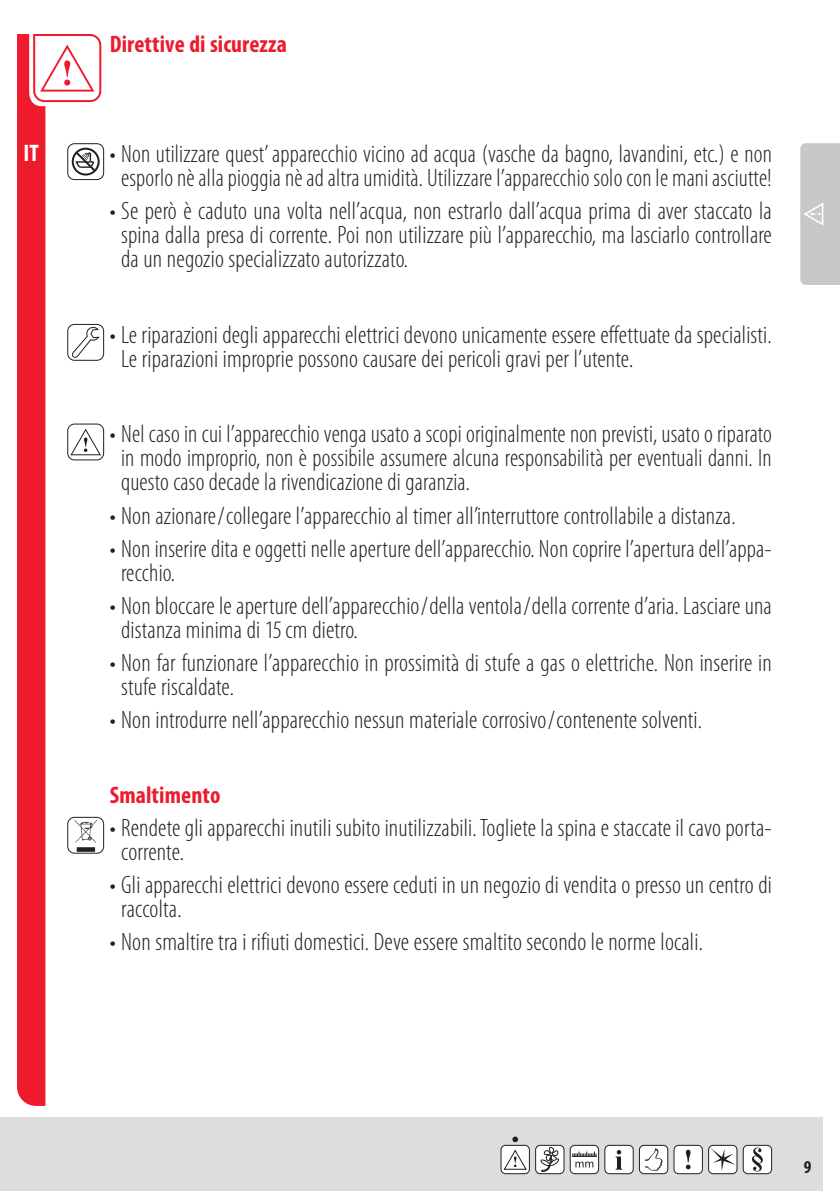
<style>
.page{position:relative;width:840px;height:1191px;background:#fff}
.page>*{position:absolute;margin:0;border:0;box-sizing:border-box;transform-origin:0 0}
.t1{font:300 condensed 25.2px/24px "Myriad Pro";letter-spacing:.005em;color:#231f20}
.t2{font:700 condensed 24px "Myriad Pro";letter-spacing:.005em;color:#ee1b2d}
.t3{font:700 condensed 24px "Myriad Pro";color:#fff}
.t4{font:700 condensed 18px "Myriad Pro";color:#231f20}
</style>
<div class="page">
<div style="left:0;top:1117px;width:822px;height:74px;background:#dcdddf"></div>
<div style="left:604px;top:1145px;width:29px;height:28px;background:#fff;border-radius:5px"></div>
<div style="left:604px;top:1145px;width:29px;height:29px;border:1px solid #231f20;border-radius:5px"></div>
<svg style="left:615px;top:1150px;width:7px;height:19px"></svg>
<div style="left:535px;top:1145px;width:28px;height:28px;background:#fff;border-radius:5px"></div>
<div style="left:535px;top:1145px;width:29px;height:29px;border:1px solid #231f20;border-radius:5px"></div>
<svg style="left:539px;top:1145px;width:20px;height:27px"></svg>
<div style="left:570px;top:1145px;width:28px;height:28px;background:#fff;border-radius:5px"></div>
<div style="left:569px;top:1145px;width:29px;height:29px;border:1px solid #231f20;border-radius:5px"></div>
<svg style="left:571px;top:1151px;width:25px;height:16px"></svg>
<div style="left:639px;top:1145px;width:28px;height:28px;background:#fff;border-radius:5px"></div>
<div style="left:638px;top:1145px;width:29px;height:29px;border:1px solid #231f20;border-radius:5px"></div>
<svg style="left:645px;top:1148px;width:17px;height:22px"></svg>
<div style="left:500px;top:1145px;width:29px;height:28px;background:#fff;border-radius:5px"></div>
<div style="left:500px;top:1145px;width:29px;height:29px;border:1px solid #231f20;border-radius:5px"></div>
<svg style="left:503px;top:1149px;width:24px;height:21px"></svg>
<div style="left:742px;top:1145px;width:29px;height:28px;background:#fff;border-radius:5px"></div>
<div style="left:742px;top:1145px;width:29px;height:29px;border:1px solid #231f20;border-radius:5px"></div>
<svg style="left:752px;top:1147px;width:10px;height:24px"></svg>
<div style="left:708px;top:1145px;width:28px;height:28px;background:#fff;border-radius:5px"></div>
<div style="left:708px;top:1145px;width:28px;height:29px;border:1px solid #231f20;border-radius:5px"></div>
<svg style="left:711px;top:1148px;width:24px;height:23px"></svg>
<div style="left:673px;top:1145px;width:29px;height:28px;background:#fff;border-radius:5px"></div>
<div style="left:673px;top:1145px;width:29px;height:29px;border:1px solid #231f20;border-radius:5px"></div>
<svg style="left:685px;top:1149px;width:5px;height:20px"></svg>
<div style="left:800px;top:143px;width:39px;height:142px;background:#c7c8ca"></div>
<svg style="left:512px;top:1136px;width:5px;height:6px"></svg>
<div style="left:67px;top:143px;width:37px;height:37px;border:1px solid #231f20;border-radius:7px"></div>
<div style="left:67px;top:324px;width:37px;height:37px;border:1px solid #231f20;border-radius:7px"></div>
<div style="left:67px;top:423px;width:37px;height:37px;border:1px solid #231f20;border-radius:7px"></div>
<svg style="left:17px;top:34px;width:85px;height:1072px"></svg>
<img style="left:68px;top:817px;width:36px;height:36px">
<div style="left:67px;top:817px;width:37px;height:36px;border:1px solid #231f20;border-radius:7px"></div>
<p class="t3" style="left:23px;top:140px;width:17px">IT</p>
<p class="t2" style="left:110px;top:31px;width:178px">Direttive di sicurezza</p>
<p class="t1" style="left:110px;top:142px;width:663px;text-align:center">• Non utilizzare quest’ apparecchio vicino ad acqua (vasche da bagno, lavandini, etc.) e non esporlo nè alla pioggia nè ad altra umidità. Utilizzare l’apparecchio solo con le mani asciutte!</p>
<p class="t1" style="left:121px;top:199px;width:652px;text-align:justify;text-indent:-11px">• Se però è caduto una volta nell’acqua, non estrarlo dall’acqua prima di aver staccato la spina dalla presa di corrente. Poi non utilizzare più l’apparecchio, ma lasciarlo controllare da un negozio specializzato autorizzato.</p>
<p class="t1" style="left:121px;top:323px;width:651px;text-indent:-11px">• Le riparazioni degli apparecchi elettrici devono unicamente essere effettuate da specialisti.<br>Le riparazioni improprie possono causare dei pericoli gravi per l’utente.</p>
<p class="t1" style="left:121px;top:423px;width:652px;text-align:justify;text-indent:-11px">• Nel caso in cui l’apparecchio venga usato a scopi originalmente non previsti, usato o riparato in modo improprio, non è possibile assumere alcuna responsabilità per eventuali danni. In questo caso decade la rivendicazione di garanzia.</p>
<p class="t1" style="left:110px;top:504px;width:627px">• Non azionare/collegare l’apparecchio al timer all’interruttore controllabile a distanza.</p>
<p class="t1" style="left:121px;top:537px;width:651px;text-indent:-11px">• Non inserire dita e oggetti nelle aperture dell’apparecchio. Non coprire l’apertura dell’appa&shy;recchio.</p>
<p class="t1" style="left:121px;top:594px;width:652px;text-indent:-11px">• Non bloccare le aperture dell’apparecchio/della ventola/della corrente d’aria. Lasciare una distanza minima di 15cm dietro.</p>
<p class="t1" style="left:121px;top:651px;width:651px;text-indent:-11px">• Non far funzionare l’apparecchio in prossimità di stufe a gas o elettriche. Non inserire in stufe riscaldate.</p>
<p class="t1" style="left:110px;top:708px;width:593px">• Non introdurre nell’apparecchio nessun materiale corrosivo/contenente solventi.</p>
<p class="t2" style="left:110px;top:781px;width:112px">Smaltimento</p>
<p class="t1" style="left:121px;top:816px;width:651px;text-indent:-11px">• Rendete gli apparecchi inutili subito inutilizzabili. Togliete la spina e staccate il cavo porta&shy;corrente.</p>
<p class="t1" style="left:121px;top:873px;width:652px;text-indent:-11px">• Gli apparecchi elettrici devono essere ceduti in un negozio di vendita o presso un centro di raccolta.</p>
<p class="t1" style="left:110px;top:930px;width:594px">• Non smaltire tra i rifiuti domestici. Deve essere smaltito secondo le norme locali.</p>
<p class="t4" style="left:803px;top:1156px;width:9px">9</p>
</div>
